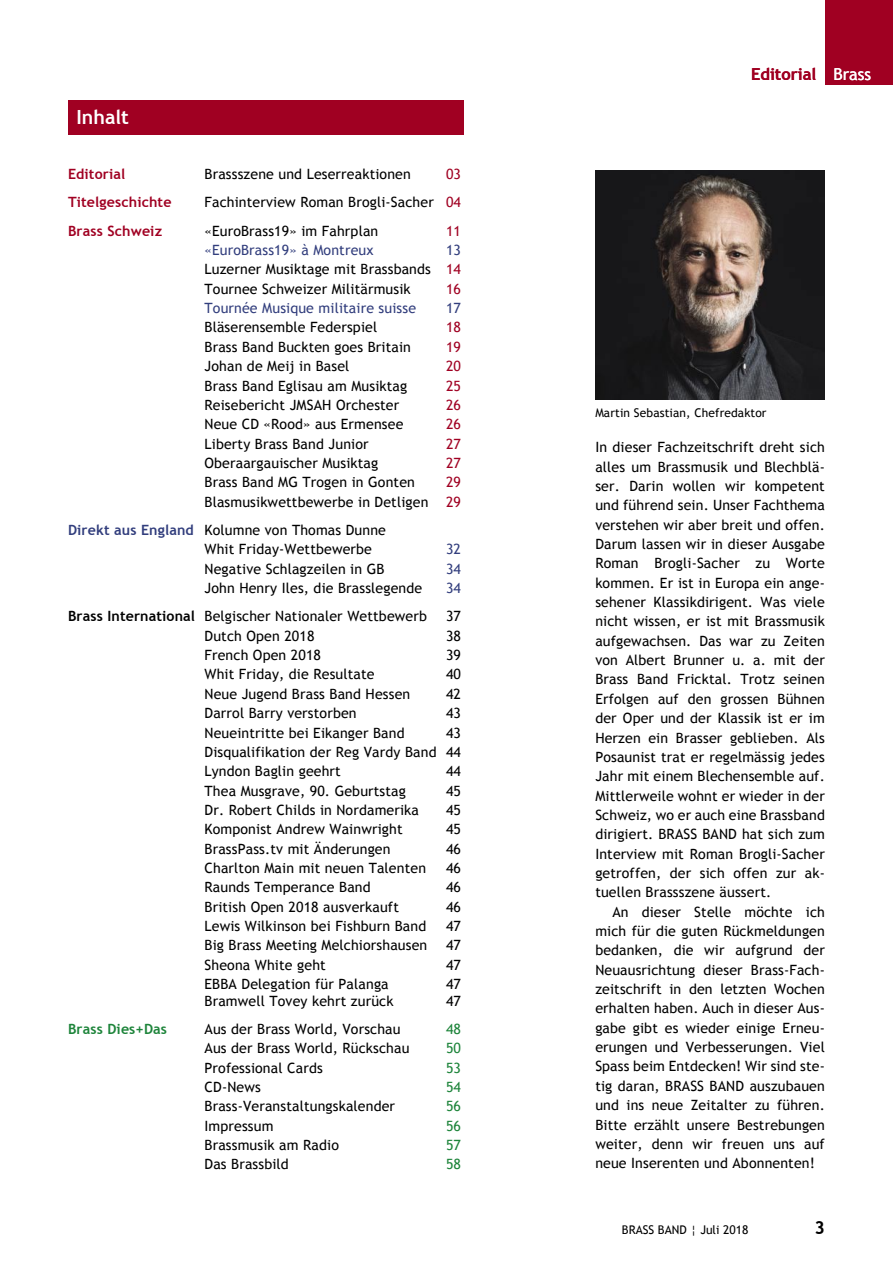
<style>
.page{position:relative;width:893px;height:1263px;background:#fff}
.page>*{position:absolute;margin:0;border:0;box-sizing:border-box;transform-origin:0 0}
.t1{font:700 19.5px "Trebuchet MS";color:#fff}
.t2{font:700 18px "Trebuchet MS";color:#000}
.t3{font:700 16.5px "Trebuchet MS";color:#a00022}
.t4{font:16.5px "Trebuchet MS";color:#fff}
.t5{font:14.1px/19.4px "Trebuchet MS";letter-spacing:.01em;color:#000;text-align:justify}
.t6{font:14.1px "Trebuchet MS";letter-spacing:.01em;color:#323e7d}
.t7{font:700 14.1px "Trebuchet MS";letter-spacing:.01em;color:#a00022}
.t8{font:14.1px "Trebuchet MS";letter-spacing:.01em;color:#a00022}
.t9{font:14.1px "Trebuchet MS";letter-spacing:.01em;color:#1d843a}
.t10{font:700 14.1px "Trebuchet MS";letter-spacing:.01em;color:#1d843a}
.t11{font:12px "Trebuchet MS";letter-spacing:.01em;color:#000}
.s1{color:#a00022}
.s2{color:#323e7d}
.s3{font-weight:700;color:#323e7d}
.s4{font-weight:700}
</style>
<div class="page">
<div style="left:825px;top:0;width:68px;height:85px;background:#a00022"></div>
<img style="left:595px;top:170px;width:230px;height:230px">
<div style="left:68px;top:101px;width:395px;height:34px;background:#a00022"></div>
<p class="t1" style="left:77px;top:105px;width:54px">Inhalt</p>
<p class="t7" style="left:68px;top:165px;width:59px">Editorial</p>
<p class="t5" style="left:205px;top:164px;width:208px">Brassszene und Leserreaktionen</p>
<p class="t8" style="left:446px;top:166px;width:16px">03</p>
<p class="t7" style="left:68px;top:194px;width:105px">Titelgeschichte</p>
<p class="t5" style="left:205px;top:193px;width:258px">Fachinterview Roman Brogli-Sacher <span class="s1">04</span></p>
<p class="t7" style="left:68px;top:222px;width:96px">Brass Schweiz</p>
<p class="t5" style="left:205px;top:221px;width:175px">«EuroBrass19» im Fahrplan</p>
<p class="t8" style="left:446px;top:222px;width:16px">11</p>
<p class="t6" style="left:205px;top:242px;width:170px">«EuroBrass19» à Montreux</p>
<p class="t5" style="left:205px;top:241px;width:258px;text-align:right"><span class="s2">13<br></span>Luzerner Musiktage mit Brassbands <span class="s1">14</span></p>
<p class="t5" style="left:205px;top:279px;width:208px">Tournee Schweizer Militärmusik</p>
<p class="t8" style="left:446px;top:280px;width:16px">16</p>
<p class="t6" style="left:205px;top:300px;width:213px">Tournée Musique militaire suisse</p>
<p class="t6" style="left:446px;top:300px;width:16px">17</p>
<p class="t5" style="left:205px;top:318px;width:174px">Bläserensemble Federspiel</p>
<p class="t8" style="left:446px;top:319px;width:16px">18</p>
<p class="t5" style="left:205px;top:337px;width:208px">Brass Band Buckten goes Britain</p>
<p class="t8" style="left:446px;top:338px;width:16px">19</p>
<p class="t5" style="left:205px;top:357px;width:146px">Johan de Meij in Basel</p>
<p class="t8" style="left:446px;top:358px;width:16px">20</p>
<p class="t5" style="left:205px;top:376px;width:204px">Brass Band Eglisau am Musiktag</p>
<p class="t8" style="left:446px;top:377px;width:16px">25</p>
<p class="t5" style="left:205px;top:395px;width:196px">Reisebericht JMSAH Orchester</p>
<p class="t8" style="left:446px;top:397px;width:16px">26</p>
<p class="t5" style="left:205px;top:415px;width:200px">Neue CD «Rood» aus Ermensee</p>
<p class="t8" style="left:446px;top:416px;width:16px">26</p>
<p class="t5" style="left:205px;top:434px;width:166px">Liberty Brass Band Junior</p>
<p class="t8" style="left:446px;top:435px;width:16px">27</p>
<p class="t5" style="left:205px;top:453px;width:175px">Oberaargauischer Musiktag</p>
<p class="t8" style="left:446px;top:455px;width:16px">27</p>
<p class="t5" style="left:205px;top:473px;width:212px">Brass Band MG Trogen in Gonten</p>
<p class="t8" style="left:446px;top:474px;width:16px">29</p>
<p class="t5" style="left:205px;top:492px;width:258px">Blasmusikwettbewerbe in Detligen <span class="s1">29</span></p>
<p class="t5" style="left:68px;top:520px;width:319px"><span class="s3">Direkt aus England</span> Kolumne von Thomas Dunne</p>
<p class="t5" style="left:205px;top:540px;width:169px">Whit Friday-Wettbewerbe</p>
<p class="t6" style="left:446px;top:541px;width:16px">32</p>
<p class="t5" style="left:205px;top:559px;width:181px">Negative Schlagzeilen in GB</p>
<p class="t6" style="left:446px;top:560px;width:16px">34</p>
<p class="t5" style="left:205px;top:578px;width:219px">John Henry Iles, die Brasslegende</p>
<p class="t6" style="left:446px;top:580px;width:16px">34</p>
<p class="t5" style="left:68px;top:607px;width:360px"><span class="s4">Brass International</span> Belgischer Nationaler Wettbewerb</p>
<p class="t5" style="left:446px;top:607px;width:16px">37</p>
<p class="t5" style="left:205px;top:626px;width:111px">Dutch Open 2018</p>
<p class="t5" style="left:446px;top:626px;width:16px">38</p>
<p class="t5" style="left:205px;top:646px;width:118px">French Open 2018</p>
<p class="t5" style="left:446px;top:646px;width:16px">39</p>
<p class="t5" style="left:205px;top:665px;width:172px">Whit Friday, die Resultate</p>
<p class="t5" style="left:446px;top:665px;width:16px">40</p>
<p class="t5" style="left:205px;top:684px;width:207px">Neue Jugend Brass Band Hessen</p>
<p class="t5" style="left:446px;top:684px;width:16px">42</p>
<p class="t5" style="left:205px;top:704px;width:154px">Darrol Barry verstorben</p>
<p class="t5" style="left:446px;top:704px;width:16px">43</p>
<p class="t5" style="left:205px;top:723px;width:202px">Neueintritte bei Eikanger Band</p>
<p class="t5" style="left:446px;top:723px;width:16px">43</p>
<p class="t5" style="left:205px;top:742px;width:258px">Disqualifikation der Reg Vardy Band 44</p>
<p class="t5" style="left:205px;top:762px;width:138px">Lyndon Baglin geehrt</p>
<p class="t5" style="left:446px;top:762px;width:16px">44</p>
<p class="t5" style="left:205px;top:781px;width:203px">Thea Musgrave, 90. Geburtstag</p>
<p class="t5" style="left:446px;top:781px;width:16px">45</p>
<p class="t5" style="left:205px;top:800px;width:216px">Dr. Robert Childs in Nordamerika</p>
<p class="t5" style="left:446px;top:800px;width:16px">45</p>
<p class="t5" style="left:205px;top:820px;width:200px">Komponist Andrew Wainwright</p>
<p class="t5" style="left:446px;top:820px;width:16px">45</p>
<p class="t5" style="left:205px;top:839px;width:187px">BrassPass.tv mit Änderungen</p>
<p class="t5" style="left:446px;top:839px;width:16px">46</p>
<p class="t5" style="left:205px;top:858px;width:223px">Charlton Main mit neuen Talenten</p>
<p class="t5" style="left:446px;top:858px;width:16px">46</p>
<p class="t5" style="left:205px;top:878px;width:168px">Raunds Temperance Band</p>
<p class="t5" style="left:446px;top:878px;width:16px">46</p>
<p class="t5" style="left:205px;top:897px;width:196px">British Open 2018 ausverkauft</p>
<p class="t5" style="left:446px;top:897px;width:16px">46</p>
<p class="t5" style="left:205px;top:916px;width:223px">Lewis Wilkinson bei Fishburn Band</p>
<p class="t5" style="left:446px;top:916px;width:16px">47</p>
<p class="t5" style="left:205px;top:936px;width:224px">Big Brass Meeting Melchiorshausen</p>
<p class="t5" style="left:446px;top:936px;width:16px">47</p>
<p class="t5" style="left:205px;top:955px;width:123px">Sheona White geht</p>
<p class="t5" style="left:446px;top:955px;width:16px">47</p>
<p class="t5" style="left:205px;top:974px;width:186px">EBBA Delegation für Palanga</p>
<p class="t5" style="left:446px;top:974px;width:16px">47</p>
<p class="t5" style="left:205px;top:991px;width:190px">Bramwell Tovey kehrt zurück</p>
<p class="t5" style="left:446px;top:991px;width:16px">47</p>
<p class="t10" style="left:68px;top:1020px;width:101px">Brass Dies+Das</p>
<p class="t5" style="left:205px;top:1019px;width:198px">Aus der Brass World, Vorschau</p>
<p class="t9" style="left:446px;top:1021px;width:16px">48</p>
<p class="t5" style="left:205px;top:1039px;width:206px">Aus der Brass World, Rückschau</p>
<p class="t9" style="left:446px;top:1040px;width:16px">50</p>
<p class="t5" style="left:205px;top:1058px;width:120px">Professional Cards</p>
<p class="t9" style="left:446px;top:1059px;width:16px">53</p>
<p class="t5" style="left:205px;top:1077px;width:58px">CD-News</p>
<p class="t9" style="left:446px;top:1079px;width:16px">54</p>
<p class="t5" style="left:205px;top:1097px;width:192px">Brass-Veranstaltungskalender</p>
<p class="t9" style="left:446px;top:1098px;width:16px">56</p>
<p class="t5" style="left:205px;top:1116px;width:70px">Impressum</p>
<p class="t9" style="left:446px;top:1117px;width:16px">56</p>
<p class="t5" style="left:205px;top:1135px;width:136px">Brassmusik am Radio</p>
<p class="t9" style="left:446px;top:1137px;width:16px">57</p>
<p class="t5" style="left:205px;top:1155px;width:86px">Das Brassbild</p>
<p class="t9" style="left:446px;top:1156px;width:16px">58</p>
<p class="t3" style="left:751px;top:64px;width:67px">Editorial</p>
<p class="t4" style="left:833px;top:65px;width:39px">Brass</p>
<p class="t11" style="left:595px;top:406px;width:173px">Martin Sebastian, Chefredaktor</p>
<p class="t5" style="left:595px;top:438px;width:231px">In dieser Fachzeitschrift dreht sich alles um Brassmusik und Blechblä&shy;ser. Darin wollen wir kompetent und führend sein. Unser Fachthema verstehen wir aber breit und offen.<br>Darum lassen wir in dieser Ausgabe Roman Brogli-Sacher zu Worte kommen. Er ist in Europa ein ange&shy;sehener Klassikdirigent. Was viele nicht wissen, er ist mit Brassmusik aufgewachsen. Das war zu Zeiten von Albert Brunner u. a. mit der Brass Band Fricktal. Trotz seinen Erfolgen auf den grossen Bühnen der Oper und der Klassik ist er im Herzen ein Brasser geblieben. Als Posaunist trat er regelmässig jedes Jahr mit einem Blechensemble auf.<br>Mittlerweile wohnt er wieder in der Schweiz, wo er auch eine Brassband dirigiert. BRASS BAND hat sich zum Interview mit Roman Brogli-Sacher getroffen, der sich offen zur ak&shy;tuellen Brassszene äussert.</p>
<p class="t5" style="left:595px;top:902px;width:231px;text-indent:17px">An dieser Stelle möchte ich mich für die guten Rückmeldungen bedanken, die wir aufgrund der Neuausrichtung dieser Brass-Fach&shy;zeitschrift in den letzten Wochen erhalten haben. Auch in dieser Aus&shy;gabe gibt es wieder einige Erneu&shy;erungen und Verbesserungen. Viel Spass beim Entdecken! Wir sind ste&shy;tig daran, BRASS BAND auszubauen und ins neue Zeitalter zu führen.<br>Bitte erzählt unsere Bestrebungen weiter, denn wir freuen uns auf neue Inserenten und Abonnenten!</p>
<p class="t11" style="left:622px;top:1222px;width:128px">BRASS BAND ¦ Juli 2018</p>
<p class="t2" style="left:814px;top:1216px;width:12px">3</p>
</div>
